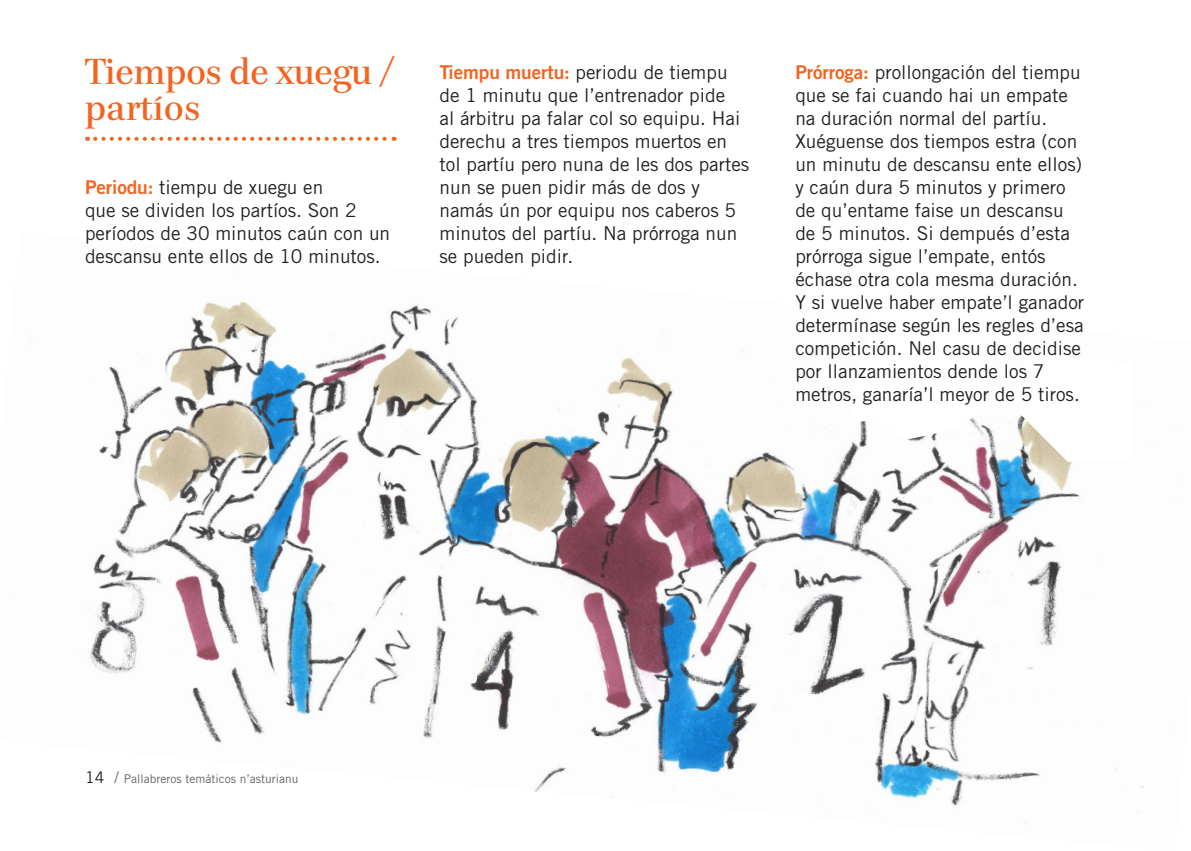
<style>
.page{position:relative;width:1191px;height:851px;background:#fff}
.page>*{position:absolute;margin:0;border:0;box-sizing:border-box;transform-origin:0 0}
.Título_capítulo{font:36px/36px "Paperback 48";color:#f36421}
.Texto_general{font:19px/23px "Trade Gothic LT Std";color:#231f20}
.t1{font:12px "Trade Gothic LT Std";color:#636366}
.s1{font-family:"Trade Gothic LT Std Bd 2";color:#f36421}
.s2{font-size:16px;color:#231f20}
.s3{font-size:16px}
</style>
<div class="page">
<img style="left:90px;top:294px;width:1054px;height:518px">
<svg style="left:853px;top:294px;width:139px;height:145px"></svg>
<svg style="left:95px;top:137px;width:299px;height:4px"></svg>
<svg style="left:1007px;top:353px;width:133px;height:109px"></svg>
<p class="Título_capítulo" style="left:85px;top:54px;width:310px">Tiempos de xuegu / partíos</p>
<p class="Texto_general" style="left:85px;top:175px;width:307px"><span class="s1">Periodu:</span> tiempu de xuegu en<br>que se dividen los partíos. Son 2 períodos de 30 minutos caún con un descansu ente ellos de 10 minutos.</p>
<p class="Texto_general" style="left:439px;top:60px;width:311px"><span class="s1">Tiempu muertu:</span> periodu de tiempu de 1 minutu que l’entrenador pide<br>al árbitru pa falar col so equipu. Hai derechu a tres tiempos muertos en tol partíu pero nuna de les dos partes nun se puen pidir más de dos y namás ún por equipu nos caberos 5 minutos del partíu. Na prórroga nun se pueden pidir.</p>
<p class="Texto_general" style="left:795px;top:60px;width:290px"><span class="s1">Prórroga:</span> prollongación del tiempu que se fai cuando hai un empate na duración normal del partíu.<br>Xuéguense dos tiempos estra (con un minutu de descansu ente ellos) y caún dura 5 minutos y primero de qu’entame faise un descansu de 5 minutos. Si dempués d’esta prórroga sigue l’empate, entós échase otra cola mesma duración.<br>Y si vuelve haber empate’l ganador determínase según les regles d’esa competición. Nel casu de decidise por llanzamientos dende los 7 metros, ganaría’l meyor de 5 tiros.</p>
<p class="t1" style="left:85px;top:771px;width:215px"><span class="s2">14</span> <span class="s3">/</span> Pallabreros temáticos n’asturianu</p>
</div>
